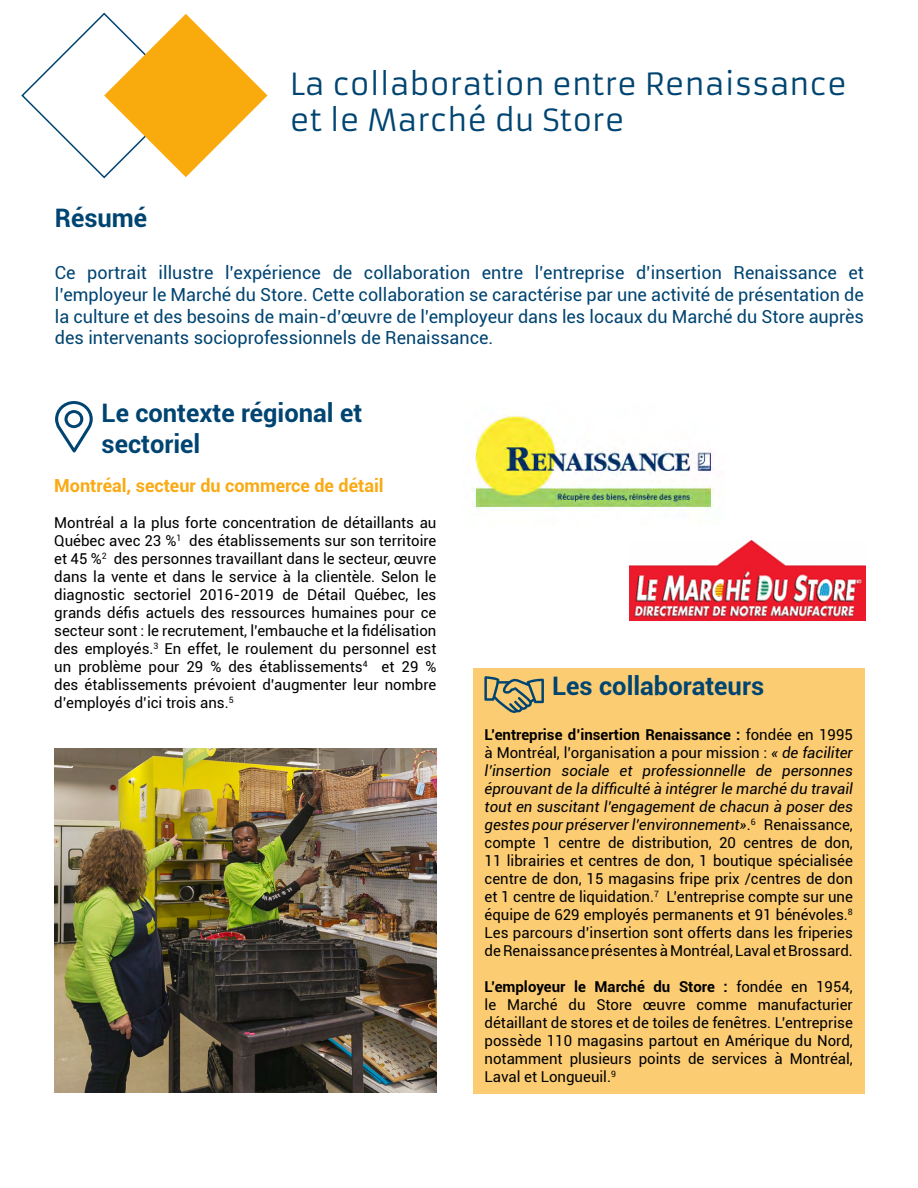
<style>
.page{position:relative;width:918px;height:1188px;background:#fff}
.page>*{position:absolute;margin:0;border:0;box-sizing:border-box;transform-origin:0 0}
.Titre_Portrait{font:30px "Armata";color:#004471}
.paragraphe{font:700 25.5px/30.6px "Roboto";color:#004471}
.paragraphe-2{font:18px/21.6px "Roboto";color:#004471;text-align:justify}
.paragraphe-3{font:700 18px "Roboto";color:#f9aa14}
.paragraphe-4{font:15px/18px "Roboto";color:#000001;text-align:justify}
.s1{font-weight:700}
.s2{font-style:italic}
</style>
<div class="page">
<svg style="left:21px;top:12px;width:247px;height:167px"></svg>
<img style="left:54px;top:748px;width:382px;height:344px">
<div style="left:474px;top:668px;width:391px;height:426px;background:#fbcc72"></div>
<svg style="left:55px;top:401px;width:38px;height:51px"></svg>
<svg style="left:484px;top:676px;width:60px;height:37px"></svg>
<img style="left:472px;top:415px;width:243px;height:96px">
<img style="left:630px;top:541px;width:235px;height:80px">
<p class="Titre_Portrait" style="left:290px;top:66px;width:559px">La collaboration entre Renaissance</p>
<p class="Titre_Portrait" style="left:290px;top:102px;width:336px">et le Marché du Store</p>
<p class="paragraphe" style="left:55px;top:202px;width:94px">Résumé</p>
<p class="paragraphe-2" style="left:55px;top:262px;width:811px">Ce portrait illustre l’expérience de collaboration entre l’entreprise d’insertion Renaissance et l’employeur le Marché du Store. Cette collaboration se caractérise par une activité de présentation de la culture et des besoins de main-d’œuvre de l’employeur dans les locaux du Marché du Store auprès des intervenants socioprofessionnels de Renaissance.</p>
<p class="paragraphe" style="left:102px;top:397px;width:262px">Le contexte régional et sectoriel</p>
<p class="paragraphe-3" style="left:54px;top:473px;width:331px">Montréal, secteur du commerce de détail</p>
<p class="paragraphe-4" style="left:54px;top:514px;width:384px">Montréal a la plus forte concentration de détaillants au Québec avec 23 %<sup>1</sup> des établissements sur son territoire et 45 %<sup>2</sup> des personnes travaillant dans le secteur, œuvre dans la vente et dans le service à la clientèle. Selon le diagnostic sectoriel 2016-2019 de Détail Québec, les grands défis actuels des ressources humaines pour ce secteur sont : le recrutement, l’embauche et la fidélisation des employés.<sup>3</sup> En effet, le roulement du personnel est un problème pour 29 % des établissements<sup>4</sup> et 29 % des établissements prévoient d’augmenter leur nombre d’employés d’ici trois ans.<sup>5</sup></p>
<p class="paragraphe" style="left:552px;top:670px;width:214px">Les collaborateurs</p>
<p class="paragraphe-4" style="left:485px;top:725px;width:370px"><span class="s1">L’entreprise d’insertion Renaissance :</span> fondée en 1995 à Montréal, l’organisation a pour mission : <span class="s2">« de faciliter l’insertion sociale et professionnelle de personnes éprouvant de la difficulté à intégrer le marché du travail tout en suscitant l’engagement de chacun à poser des gestes pour préserver l’environnement»</span>.<sup>6</sup> Renaissance, compte 1 centre de distribution, 20 centres de don, 11 librairies et centres de don, 1 boutique spécialisée centre de don, 15 magasins fripe prix /centres de don et 1 centre de liquidation.<sup>7</sup> L’entreprise compte sur une équipe de 629 employés permanents et 91 bénévoles.<sup>8<br></sup>Les parcours d’insertion sont offerts dans les friperies de Renaissance présentes à Montréal, Laval et Brossard.</p>
<p class="paragraphe-4" style="left:485px;top:977px;width:370px"><span class="s1">L’employeur le Marché du Store :</span> fondée en 1954, le Marché du Store œuvre comme manufacturier détaillant de stores et de toiles de fenêtres. L’entreprise possède 110 magasins partout en Amérique du Nord, notamment plusieurs points de services à Montréal, Laval et Longueuil.<sup>9</sup></p>
</div>
